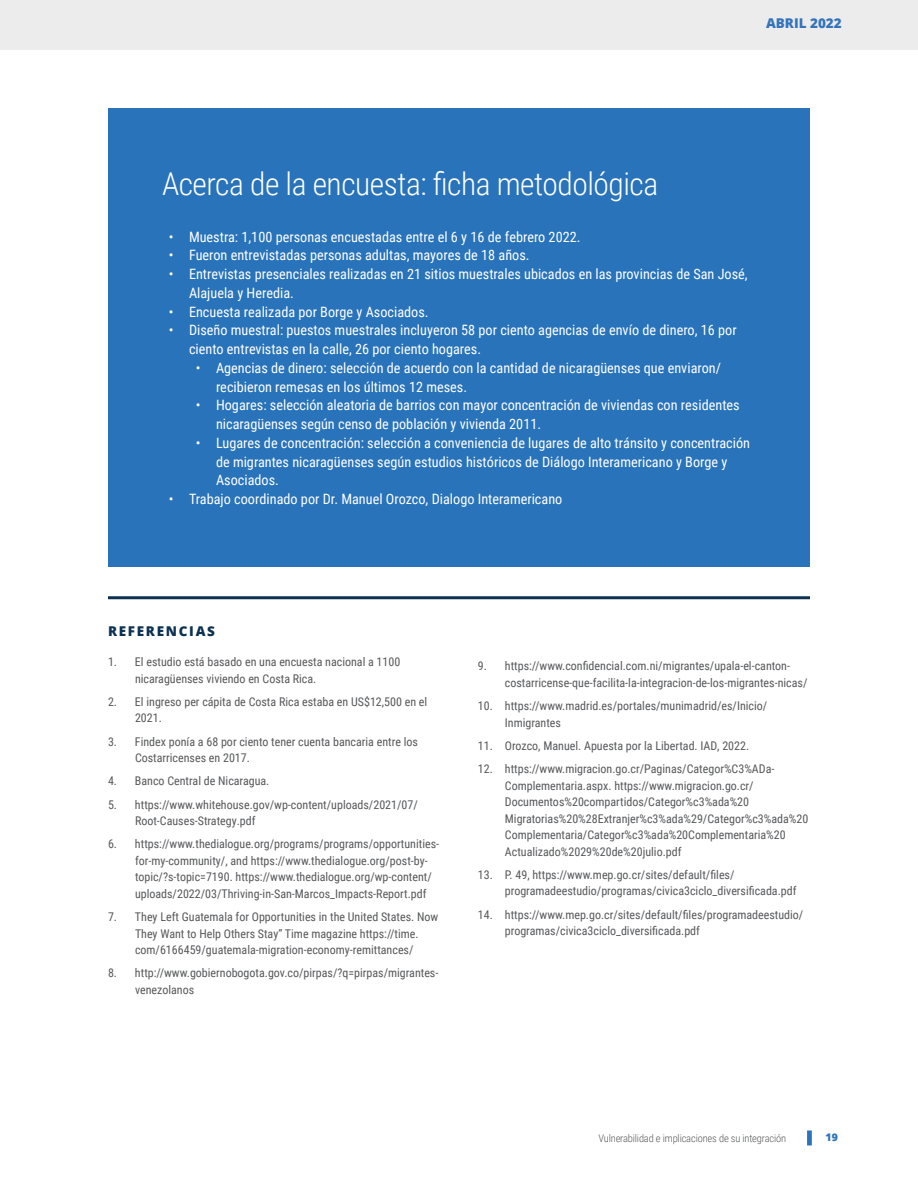
<style>
.page{position:relative;width:918px;height:1188px;background:#fff}
.page>*{position:absolute;margin:0;border:0;box-sizing:border-box;transform-origin:0 0}
.heading_1{font:300 31.5px "Roboto Condensed";letter-spacing:-.015em;color:#fff}
.t1{font:14.25px/18.8px "Roboto Condensed";color:#fff}
.Footnotes_-_title{font:800 13.5px "Open Sans";letter-spacing:.125em;color:#0c3151}
.t2{font:800 13.5px "Open Sans";color:#3674ba}
.Notes_text{font:12px/16.5px "Roboto Condensed";color:#57585a}
.t3{font:300 10.5px "Roboto Condensed";letter-spacing:-.015em;color:#57585a}
.t4{font:800 10.5px "Open Sans";color:#2a74bb}
</style>
<div class="page">
<div style="left:0;top:0;width:918px;height:50px;background:#ececed"></div>
<svg style="left:807px;top:1130px;width:5px;height:15px"></svg>
<hr style="left:108px;top:596px;width:702px;height:3px;background:#0c3151">
<div style="left:108px;top:108px;width:702px;height:459px;background:#2873ba"></div>
<p class="t2" style="left:766px;top:13px;width:77px">ABRIL 2022</p>
<p class="heading_1" style="left:162px;top:162px;width:498px">Acerca de la encuesta: ficha metodológica</p>
<p class="t1" style="left:169px;top:227px;width:413px">• Muestra: 1,100 personas encuestadas entre el 6 y 16 de febrero 2022.</p>
<p class="t1" style="left:169px;top:245px;width:362px">• Fueron entrevistadas personas adultas, mayores de 18 años.</p>
<p class="t1" style="left:189px;top:264px;width:560px;text-indent:-20px">• Entrevistas presenciales realizadas en 21 sitios muestrales ubicados en las provincias de San José,<br>Alajuela y Heredia.</p>
<p class="t1" style="left:169px;top:302px;width:261px">• Encuesta realizada por Borge y Asociados.</p>
<p class="t1" style="left:189px;top:320px;width:549px;text-indent:-20px">• Diseño muestral: puestos muestrales incluyeron 58 por ciento agencias de envío de dinero, 16 por ciento entrevistas en la calle, 26 por ciento hogares.</p>
<p class="t1" style="left:216px;top:358px;width:507px;text-indent:-20px">• Agencias de dinero: selección de acuerdo con la cantidad de nicaragüenses que enviaron/ recibieron remesas en los últimos 12 meses.</p>
<p class="t1" style="left:216px;top:395px;width:525px;text-indent:-20px">• Hogares: selección aleatoria de barrios con mayor concentración de viviendas con residentes nicaragüenses según censo de población y vivienda 2011.</p>
<p class="t1" style="left:216px;top:433px;width:536px;text-indent:-20px">• Lugares de concentración: selección a conveniencia de lugares de alto tránsito y concentración de migrantes nicaragüenses según estudios históricos de Diálogo Interamericano y Borge y<br>Asociados.</p>
<p class="t1" style="left:169px;top:489px;width:395px">• Trabajo coordinado por Dr. Manuel Orozco, Dialogo Interamericano</p>
<p class="Footnotes_-_title" style="left:108px;top:621px;width:108px">REFERENCIAS</p>
<p class="Notes_text" style="left:135px;top:653px;width:267px;text-indent:-27px">1. El estudio está basado en una encuesta nacional a 1100 nicaragüenses viviendo en Costa Rica.</p>
<p class="Notes_text" style="left:135px;top:693px;width:294px;text-indent:-27px">2. El ingreso per cápita de Costa Rica estaba en US$12,500 en el<br>2021.</p>
<p class="Notes_text" style="left:135px;top:733px;width:284px;text-indent:-27px">3. Findex ponía a 68 por ciento tener cuenta bancaria entre los<br>Costarricenses en 2017.</p>
<p class="Notes_text" style="left:108px;top:772px;width:163px">4. Banco Central de Nicaragua.</p>
<p class="Notes_text" style="left:135px;top:796px;width:284px;text-indent:-27px">5. https://www.whitehouse.gov/wp-content/uploads/2021/07/<br>Root-Causes-Strategy.pdf</p>
<p class="Notes_text" style="left:135px;top:835px;width:306px;text-indent:-27px">6. https://www.thedialogue.org/programs/programs/opportunities&shy;for-my-community/, and https://www.thedialogue.org/post-by&shy;topic/?s-topic=7190. https://www.thedialogue.org/wp-content/ uploads/2022/03/Thriving-in-San-Marcos_Impacts-Report.pdf</p>
<p class="Notes_text" style="left:135px;top:908px;width:305px;text-indent:-27px">7. They Left Guatemala for Opportunities in the United States. Now<br>They Want to Help Others Stay” Time magazine https://time. com/6166459/guatemala-migration-economy-remittances/</p>
<p class="Notes_text" style="left:135px;top:964px;width:305px;text-indent:-27px">8. http://www.gobiernobogota.gov.co/pirpas/?q=pirpas/migrantes&shy;venezolanos</p>
<p class="Notes_text" style="left:505px;top:657px;width:304px;text-indent:-27px">9. https://www.confidencial.com.ni/migrantes/upala-el-canton&shy;costarricense-que-facilita-la-integracion-de-los-migrantes-nicas/</p>
<p class="Notes_text" style="left:505px;top:697px;width:264px;text-indent:-27px">10. https://www.madrid.es/portales/munimadrid/es/Inicio/<br>Inmigrantes</p>
<p class="Notes_text" style="left:478px;top:737px;width:273px">11. Orozco, Manuel. Apuesta por la Libertad. IAD, 2022.</p>
<p class="Notes_text" style="left:505px;top:760px;width:305px;text-indent:-27px">12. https://www.migracion.go.cr/Paginas/Categor%C3%ADa-Complementaria.aspx. https://www.migracion.go.cr/ Documentos%20compartidos/Categor%c3%ada%20<br>Migratorias%20%28Extranjer%c3%ada%29/Categor%c3%ada%20<br>Complementaria/Categor%c3%ada%20Complementaria%20<br>Actualizado%2029%20de%20julio.pdf</p>
<p class="Notes_text" style="left:505px;top:866px;width:293px;text-indent:-27px">13. P. 49, https://www.mep.go.cr/sites/default/files/ programadeestudio/programas/civica3ciclo_diversificada.pdf</p>
<p class="Notes_text" style="left:505px;top:906px;width:300px;text-indent:-27px">14. https://www.mep.go.cr/sites/default/files/programadeestudio/ programas/civica3ciclo_diversificada.pdf</p>
<p class="t3" style="left:598px;top:1130px;width:189px">Vulnerabilidad e implicaciones de su integración</p>
<p class="t4" style="left:826px;top:1129px;width:14px">19</p>
</div>
